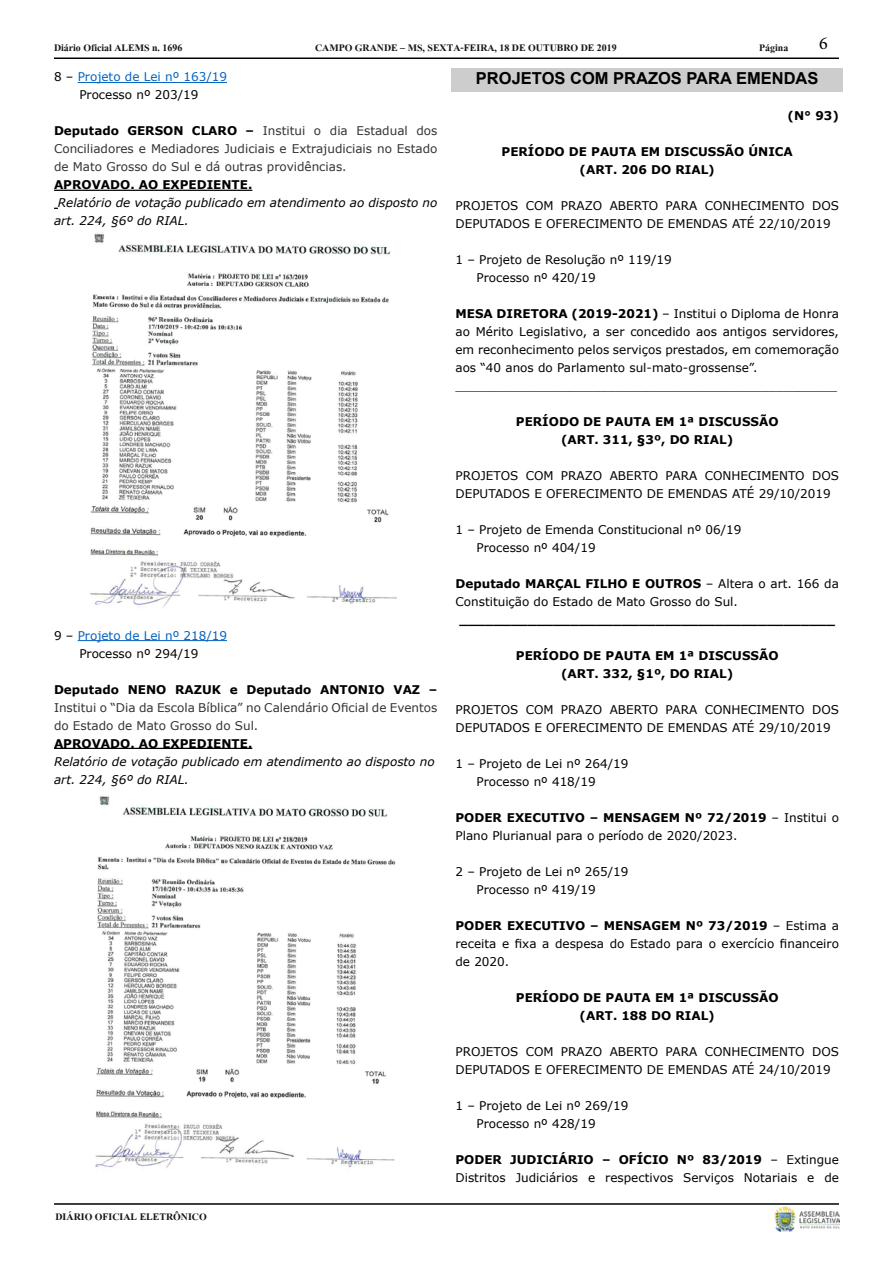
<style>
.page{position:relative;width:893px;height:1263px;background:#fff}
.page>*{position:absolute;margin:0;border:0;box-sizing:border-box;transform-origin:0 0}
.t1{font:18px "Minion Pro";color:#000}
.t2{font:700 16.5px "Arial";color:#000}
.t3{font:700 15px "Angsana New";color:#161413}
.t4{font:12px/18px "Verdana";color:#000}
.t5{font:700 12px/18px "Verdana";color:#000;text-align:center}
.t6{font:12px/18px "Verdana";color:#333;text-align:justify}
.t7{font:italic 12px/18px "Verdana";color:#000}
.t8{font:12px/18px "Verdana";color:#0563c1;text-align:center}
.s1{color:#000}
.s2{font-weight:700;color:#000}
.s3{font-weight:700}
</style>
<div class="page">
<hr style="left:54px;top:58px;width:785px;height:1px;background:#000">
<hr style="left:54px;top:1203px;width:785px;height:2px;background:#000">
<img style="left:774px;top:1206px;width:66px;height:25px">
<hr style="left:78px;top:82px;width:149px;height:1px;background:#0563c1">
<hr style="left:54px;top:190px;width:198px;height:1px;background:#000">
<hr style="left:78px;top:640px;width:149px;height:1px;background:#0563c1">
<hr style="left:54px;top:748px;width:198px;height:1px;background:#000">
<div style="left:451px;top:68px;width:392px;height:24px;background:#cdcdcd"></div>
<img style="left:90px;top:233px;width:307px;height:376px">
<img style="left:95px;top:795px;width:301px;height:375px">
<p class="t3" style="left:54px;top:36px;width:130px">Diário Oficial ALEMS n. 1696</p>
<p class="t3" style="left:315px;top:36px;width:303px">CAMPO GRANDE – MS, SEXTA-FEIRA, 18 DE OUTUBRO DE 2019</p>
<p class="t3" style="left:759px;top:36px;width:31px">Página</p>
<h1 class="t1" style="left:819px;top:31px;width:10px">6</h1>
<p class="t8" style="left:54px;top:68px;width:175px"><span class="s1">8 –</span> Projeto de Lei nº 163/19<br><span class="s1">Processo nº 203/19</span></p>
<p class="t6" style="left:54px;top:122px;width:385px"><span class="s2">Deputado GERSON CLARO –</span> Institui o dia Estadual dos Conciliadores e Mediadores Judiciais e Extrajudiciais no Estado de Mato Grosso do Sul e dá outras providências.</p>
<p class="t5" style="left:54px;top:176px;width:200px">APROVADO. AO EXPEDIENTE.</p>
<p class="t7" style="left:54px;top:194px;width:385px;text-indent:4px">Relatório de votação publicado em atendimento ao disposto no art. 224, §6º do RIAL.</p>
<p class="t8" style="left:54px;top:626px;width:175px"><span class="s1">9 –</span> Projeto de Lei nº 218/19<br><span class="s1">Processo nº 294/19</span></p>
<p class="t5" style="left:54px;top:680px;width:385px">Deputado NENO RAZUK e Deputado ANTONIO VAZ –</p>
<p class="t6" style="left:54px;top:698px;width:385px">Institui o “Dia da Escola Bíblica” no Calendário Oficial de Eventos do Estado de Mato Grosso do Sul.</p>
<p class="t5" style="left:54px;top:734px;width:200px">APROVADO. AO EXPEDIENTE.</p>
<p class="t7" style="left:54px;top:752px;width:382px">Relatório de votação publicado em atendimento ao disposto no art. 224, §6º do RIAL.</p>
<p class="t3" style="left:56px;top:1205px;width:153px">DIÁRIO OFICIAL ELETRÔNICO</p>
<h2 class="t2" style="left:476px;top:67px;width:344px">PROJETOS COM PRAZOS PARA EMENDAS</h2>
<p class="t5" style="left:787px;top:107px;width:53px">(N° 93)</p>
<p class="t5" style="left:502px;top:143px;width:293px">PERÍODO DE PAUTA EM DISCUSSÃO ÚNICA (ART. 206 DO RIAL)</p>
<p class="t4" style="left:455px;top:197px;width:385px">PROJETOS COM PRAZO ABERTO PARA CONHECIMENTO DOS<br>DEPUTADOS E OFERECIMENTO DE EMENDAS ATÉ 22/10/2019</p>
<p class="t4" style="left:477px;top:251px;width:197px;text-indent:-21px">1 – Projeto de Resolução nº 119/19<br>Processo nº 420/19</p>
<p class="t4" style="left:455px;top:305px;width:385px"><span class="s3">MESA DIRETORA (2019-2021)</span> – Institui o Diploma de Honra ao Mérito Legislativo, a ser concedido aos antigos servidores, em reconhecimento pelos serviços prestados, em comemoração aos “40 anos do Parlamento sul-mato-grossense”. __________________________________________________</p>
<p class="t5" style="left:516px;top:413px;width:264px">PERÍODO DE PAUTA EM 1ª DISCUSSÃO (ART. 311, §3º, DO RIAL)</p>
<p class="t4" style="left:455px;top:467px;width:385px">PROJETOS COM PRAZO ABERTO PARA CONHECIMENTO DOS<br>DEPUTADOS E OFERECIMENTO DE EMENDAS ATÉ 29/10/2019</p>
<p class="t4" style="left:477px;top:521px;width:266px;text-indent:-21px">1 – Projeto de Emenda Constitucional nº 06/19<br>Processo nº 404/19</p>
<p class="t4" style="left:455px;top:575px;width:385px"><span class="s3">Deputado MARÇAL FILHO E OUTROS</span> – Altera o art. 166 da<br>Constituição do Estado de Mato Grosso do Sul.</p>
<p class="t5" style="left:460px;top:611px;width:377px">____________________________________________</p>
<p class="t5" style="left:516px;top:647px;width:264px">PERÍODO DE PAUTA EM 1ª DISCUSSÃO (ART. 332, §1º, DO RIAL)</p>
<p class="t4" style="left:455px;top:701px;width:385px">PROJETOS COM PRAZO ABERTO PARA CONHECIMENTO DOS<br>DEPUTADOS E OFERECIMENTO DE EMENDAS ATÉ 29/10/2019</p>
<p class="t4" style="left:477px;top:755px;width:153px;text-indent:-21px">1 – Projeto de Lei nº 264/19<br>Processo nº 418/19</p>
<p class="t4" style="left:455px;top:809px;width:385px"><span class="s3">PODER EXECUTIVO – MENSAGEM Nº 72/2019</span> – Institui o<br>Plano Plurianual para o período de 2020/2023.</p>
<p class="t4" style="left:477px;top:863px;width:153px;text-indent:-21px">2 – Projeto de Lei nº 265/19<br>Processo nº 419/19</p>
<p class="t4" style="left:455px;top:917px;width:385px;text-align:justify"><span class="s3">PODER EXECUTIVO – MENSAGEM Nº 73/2019</span> – Estima a receita e fixa a despesa do Estado para o exercício financeiro de 2020.</p>
<p class="t5" style="left:516px;top:989px;width:264px">PERÍODO DE PAUTA EM 1ª DISCUSSÃO (ART. 188 DO RIAL)</p>
<p class="t4" style="left:455px;top:1043px;width:385px">PROJETOS COM PRAZO ABERTO PARA CONHECIMENTO DOS<br>DEPUTADOS E OFERECIMENTO DE EMENDAS ATÉ 24/10/2019</p>
<p class="t4" style="left:477px;top:1097px;width:153px;text-indent:-21px">1 – Projeto de Lei nº 269/19<br>Processo nº 428/19</p>
<p class="t4" style="left:455px;top:1151px;width:385px"><span class="s3">PODER JUDICIÁRIO – OFÍCIO Nº 83/2019</span> – Extingue<br>Distritos Judiciários e respectivos Serviços Notariais e de</p>
</div>
